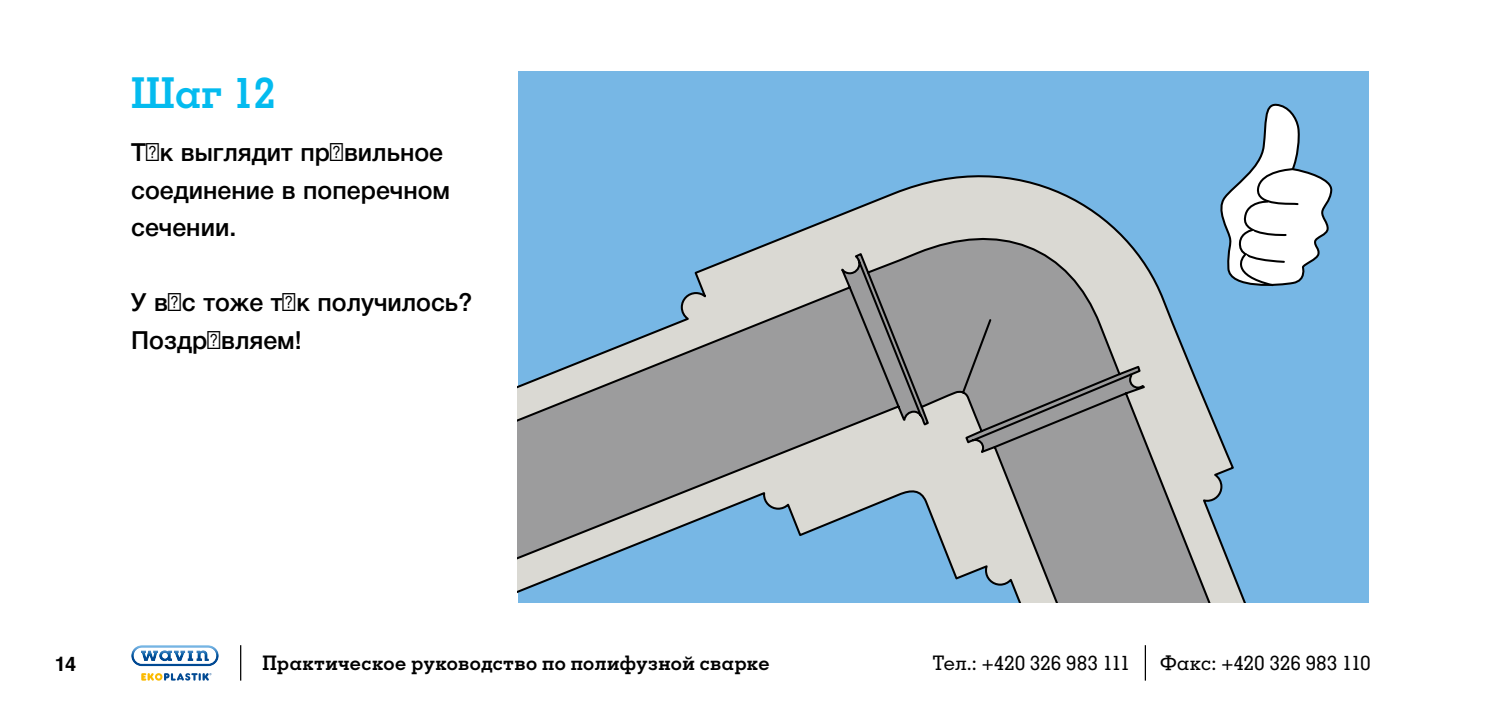
<style>
.page{position:relative;width:1489px;height:709px;background:#fff}
.page>*{position:absolute;margin:0;border:0;box-sizing:border-box;transform-origin:0 0}
.t1{font:700 42.5px "Memphis LTCYR";color:#04bbef}
.t2{font:500 25px/37.5px "Helvetica Neue LTCYR";color:#000}
.t3{font:700 20px "Memphis LTCYR";letter-spacing:.02em;color:#000}
.t4{font:500 20px "Memphis LTCYR";letter-spacing:.02em;color:#000}
.t5{font:700 20px "Helvetica Cyr";color:#000}
</style>
<div class="page">
<hr style="left:240px;top:645px;width:1px;height:35px;background:#000">
<hr style="left:1144px;top:645px;width:1px;height:35px;background:#000">
<svg style="left:131px;top:645px;width:88px;height:21px"></svg>
<svg style="left:141px;top:673px;width:70px;height:7px"></svg>
<div style="left:517px;top:71px;width:851px;height:531px;background:#77b7e5"></div>
<svg style="left:1263px;top:104px;width:69px;height:182px"></svg>
<svg style="left:517px;top:143px;width:766px;height:459px"></svg>
<h1 class="t1" style="left:131px;top:76px;width:146px">Шаг 12</h1>
<p class="t2" style="left:131px;top:135px;width:320px">Так выглядит правильное соединение в поперечном сечении.</p>
<p class="t2" style="left:131px;top:285px;width:342px">У вас тоже так получилось?<br>Поздравляем!</p>
<p class="t5" style="left:55px;top:655px;width:23px">14</p>
<p class="t3" style="left:262px;top:655px;width:508px">Практическое руководство по полифузной сварке</p>
<p class="t4" style="left:932px;top:651px;width:199px">Тел.: +420 326 983 111</p>
<p class="t4" style="left:1160px;top:651px;width:212px">Факс: +420 326 983 110</p>
</div>
